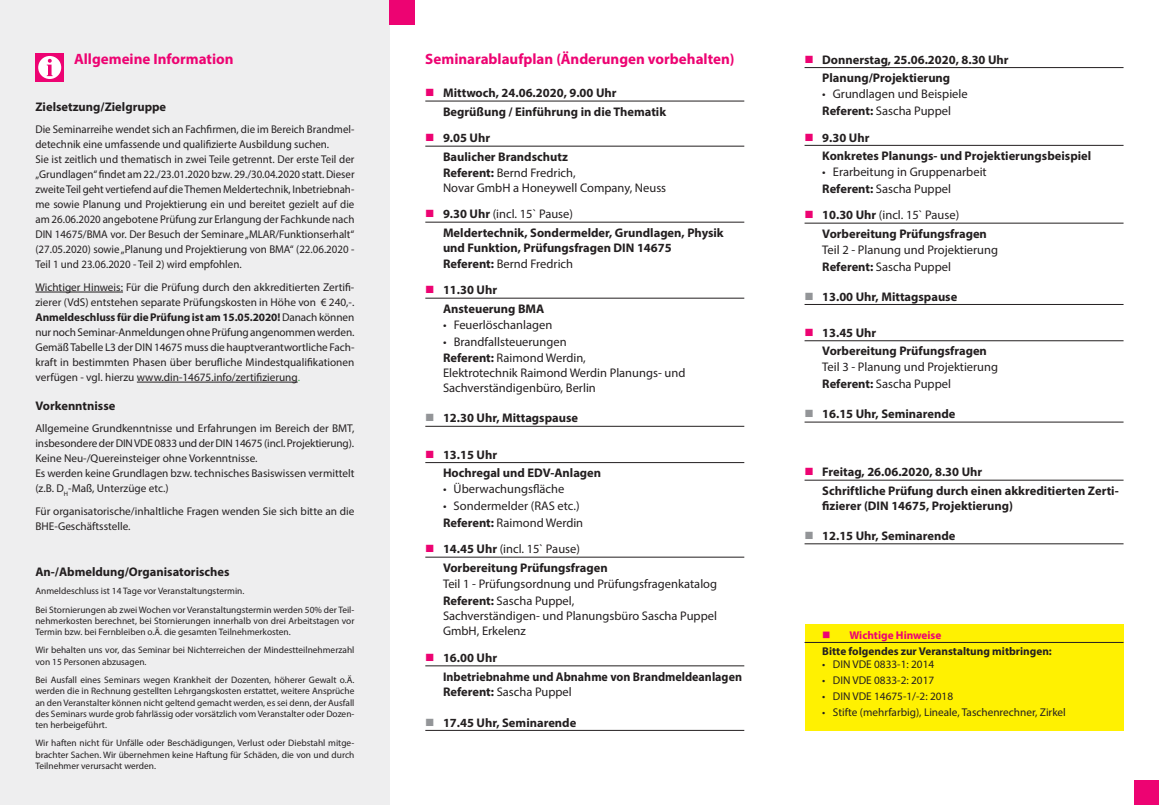
<style>
.page{position:relative;width:1159px;height:805px;background:#fff}
.page>*{position:absolute;margin:0;border:0;box-sizing:border-box;transform-origin:0 0}
.t1{font:700 15px "Myriad Pro";color:#ed0372}
.t2{font:700 12.5px/18.5px "Myriad Pro";color:#231f20}
.t3{font:12.5px/16.8px "Myriad Pro";color:#231f20}
.t4{font:11.25px/15px "Myriad Pro";color:#231f20}
.t5{font:700 11.25px/16px "Myriad Pro";color:#231f20}
.t6{font:9.38px/11.2px "Myriad Pro";color:#231f20}
.s1{font-weight:700}
.s2{color:#40ae49}
.s3{color:#ed0372}
.s4{font-weight:400}
.s5{color:#939598}
</style>
<div class="page">
<div style="left:0;top:0;width:390px;height:804px;background:#eeeeef"></div>
<div style="left:35px;top:53px;width:29px;height:28px;background:#ed0372"></div>
<div style="left:38px;top:56px;width:23px;height:23px;background:#fff;border-radius:50%"></div>
<svg style="left:47px;top:59px;width:6px;height:17px"></svg>
<hr style="left:35px;top:291px;width:88px;height:1px;background:#231f20">
<hr style="left:137px;top:381px;width:161px;height:1px;background:#231f20">
<hr style="left:425px;top:101px;width:319px;height:1px;background:#231f20">
<hr style="left:425px;top:146px;width:319px;height:1px;background:#231f20">
<hr style="left:425px;top:222px;width:319px;height:1px;background:#231f20">
<hr style="left:425px;top:298px;width:319px;height:1px;background:#231f20">
<hr style="left:425px;top:426px;width:319px;height:1px;background:#231f20">
<hr style="left:425px;top:462px;width:319px;height:1px;background:#231f20">
<hr style="left:425px;top:556px;width:319px;height:1px;background:#231f20">
<hr style="left:425px;top:665px;width:319px;height:1px;background:#231f20">
<hr style="left:425px;top:729px;width:319px;height:1px;background:#231f20">
<hr style="left:804px;top:67px;width:319px;height:1px;background:#231f20">
<hr style="left:804px;top:145px;width:319px;height:1px;background:#231f20">
<hr style="left:804px;top:223px;width:319px;height:1px;background:#231f20">
<hr style="left:804px;top:304px;width:319px;height:1px;background:#231f20">
<hr style="left:804px;top:340px;width:319px;height:1px;background:#231f20">
<hr style="left:804px;top:421px;width:319px;height:1px;background:#231f20">
<hr style="left:804px;top:479px;width:319px;height:1px;background:#231f20">
<hr style="left:804px;top:543px;width:319px;height:1px;background:#231f20">
<div style="left:1134px;top:780px;width:25px;height:24px;background:#ed0372"></div>
<div style="left:390px;top:0;width:25px;height:25px;background:#ed0372"></div>
<div style="left:804px;top:624px;width:319px;height:106px;background:#fff101"></div>
<hr style="left:804px;top:642px;width:319px;height:1px;background:#231f20">
<h1 class="t1" style="left:74px;top:50px;width:161px">Allgemeine Information</h1>
<p class="t2" style="left:35px;top:97px;width:132px">Zielsetzung/Zielgruppe</p>
<p class="t4" style="left:35px;top:122px;width:321px">Die Seminarreihe wendet sich an Fachfirmen, die im Bereich Brandmel&shy;detechnik eine umfassende und qualifizierte Ausbildung suchen.<br>Sie ist zeitlich und thematisch in zwei Teile getrennt. Der erste Teil der „Grundlagen“ findet am 22./23.01.2020 bzw. 29./30.04.2020 statt. Dieser zweite Teil geht vertiefend auf die Themen Meldertechnik, Inbetriebnah&shy;me sowie Planung und Projektierung ein und bereitet gezielt auf die am 26.06.2020 angebotene Prüfung zur Erlangung der Fachkunde nach DIN 14675/BMA vor. Der Besuch der Seminare „MLAR/Funktionserhalt“ (27.05.2020) sowie „Planung und Projektierung von BMA“ (22.06.2020 - Teil 1 und 23.06.2020 - Teil 2) wird empfohlen.</p>
<p class="t4" style="left:35px;top:279px;width:320px;text-align:justify">Wichtiger Hinweis: Für die Prüfung durch den akkreditierten Zertifi&shy;zierer (VdS) entstehen separate Prüfungskosten in Höhe von € 240,-.<br><span class="s1">Anmeldeschluss für die Prüfung ist am 15.05.2020!</span> Danach können nur noch Seminar-Anmeldungen ohne Prüfung angenommen werden.<br>Gemäß Tabelle L3 der DIN 14675 muss die hauptverantwortliche Fach&shy;kraft in bestimmten Phasen über berufliche Mindestqualifikationen verfügen - vgl. hierzu www.din-14675.info/zertifizierung<span class="s2">.</span></p>
<p class="t2" style="left:35px;top:396px;width:81px">Vorkenntnisse</p>
<p class="t4" style="left:35px;top:420px;width:320px">Allgemeine Grundkenntnisse und Erfahrungen im Bereich der BMT, insbesondere der DIN VDE 0833 und der DIN 14675 (incl. Projektierung).<br>Keine Neu-/Quereinsteiger ohne Vorkenntnisse.<br>Es werden keine Grundlagen bzw. technisches Basiswissen vermittelt (z.B. D<sub>H</sub>-Maß, Unterzüge etc.)</p>
<p class="t4" style="left:35px;top:503px;width:320px">Für organisatorische/inhaltliche Fragen wenden Sie sich bitte an die<br>BHE-Geschäftsstelle.</p>
<p class="t2" style="left:35px;top:561px;width:196px">An-/Abmeldung/Organisatorisches</p>
<p class="t6" style="left:35px;top:581px;width:320px;line-height:18.4px">Anmeldeschluss ist 14 Tage vor Veranstaltungstermin.<br>Bei Stornierungen ab zwei Wochen vor Veranstaltungstermin werden 50% der Teil-</p>
<p class="t6" style="left:35px;top:614px;width:320px">nehmerkosten berechnet, bei Stornierungen innerhalb von drei Arbeitstagen vor<br>Termin bzw. bei Fernbleiben o.Ä. die gesamten Teilnehmerkosten.</p>
<p class="t6" style="left:35px;top:644px;width:320px">Wir behalten uns vor, das Seminar bei Nichterreichen der Mindestteilnehmerzahl von 15 Personen abzusagen.</p>
<p class="t6" style="left:35px;top:674px;width:320px;text-align:justify">Bei Ausfall eines Seminars wegen Krankheit der Dozenten, höherer Gewalt o.Ä. werden die in Rechnung gestellten Lehrgangskosten erstattet, weitere Ansprüche an den Veranstalter können nicht geltend gemacht werden, es sei denn, der Ausfall des Seminars wurde grob fahrlässig oder vorsätzlich vom Veranstalter oder Dozen&shy;ten herbeigeführt.</p>
<p class="t6" style="left:35px;top:737px;width:320px;text-align:justify">Wir haften nicht für Unfälle oder Beschädigungen, Verlust oder Diebstahl mitge&shy;brachter Sachen. Wir übernehmen keine Haftung für Schäden, die von und durch Teilnehmer verursacht werden.</p>
<h1 class="t1" style="left:425px;top:50px;width:311px">Seminarablaufplan (Änderungen vorbehalten)</h1>
<p class="t2" style="left:443px;top:83px;width:225px;text-indent:-18px"><span class="s3">■</span> Mittwoch, 24.06.2020, 9.00 Uhr<br>Begrüßung / Einführung in die Thematik</p>
<p class="t2" style="left:443px;top:128px;width:126px;text-indent:-18px"><span class="s3">■</span> 9.05 Uhr<br>Baulicher Brandschutz</p>
<p class="t3" style="left:443px;top:165px;width:225px;line-height:15px"><span class="s1">Referent:</span> Bernd Fredrich,<br>Novar GmbH a Honeywell Company, Neuss</p>
<p class="t2" style="left:443px;top:204px;width:282px;text-indent:-18px"><span class="s3">■</span> 9.30 Uhr <span class="s4">(incl. 15` Pause)<br></span>Meldertechnik, Sondermelder, Grundlagen, Physik</p>
<p class="t2" style="left:443px;top:239px;width:230px;line-height:15.9px">und Funktion, Prüfungsfragen DIN 14675<br>Referent: <span class="s4">Bernd Fredrich</span></p>
<p class="t2" style="left:443px;top:280px;width:103px;text-indent:-18px"><span class="s3">■</span> 11.30 Uhr<br>Ansteuerung BMA</p>
<p class="t3" style="left:443px;top:316px;width:111px">• Feuerlöschanlagen</p>
<p class="t3" style="left:443px;top:332px;width:144px">• Brandfallsteuerungen<br><span class="s1">Referent:</span> Raimond Werdin,</p>
<p class="t3" style="left:443px;top:365px;width:244px;line-height:15px">Elektrotechnik Raimond Werdin Planungs- und<br>Sachverständigenbüro, Berlin</p>
<p class="t2" style="left:425px;top:408px;width:154px"><span class="s5">■</span> 12.30 Uhr, Mittagspause</p>
<p class="t2" style="left:443px;top:444px;width:160px;text-indent:-18px"><span class="s3">■</span> 13.15 Uhr<br>Hochregal und EDV-Anlagen</p>
<p class="t3" style="left:443px;top:480px;width:123px">• Überwachungsfläche</p>
<p class="t3" style="left:443px;top:497px;width:142px">• Sondermelder (RAS etc.)<br><span class="s1">Referent:</span> Raimond Werdin</p>
<p class="t2" style="left:443px;top:539px;width:166px;text-indent:-18px"><span class="s3">■</span> 14.45 Uhr <span class="s4">(incl. 15` Pause)<br></span>Vorbereitung Prüfungsfragen</p>
<p class="t3" style="left:443px;top:575px;width:276px;line-height:15.9px">Teil 1 - Prüfungsordnung und Prüfungsfragenkatalog <span class="s1">Referent:</span> Sascha Puppel,<br>Sachverständigen- und Planungsbüro Sascha Puppel GmbH, Erkelenz</p>
<p class="t2" style="left:443px;top:648px;width:300px;text-indent:-18px"><span class="s3">■</span> 16.00 Uhr<br>Inbetriebnahme und Abnahme von Brandmeldeanlagen</p>
<p class="t3" style="left:443px;top:683px;width:130px"><span class="s1">Referent:</span> Sascha Puppel</p>
<p class="t2" style="left:425px;top:712px;width:152px"><span class="s5">■</span> 17.45 Uhr, Seminarende</p>
<p class="t2" style="left:822px;top:50px;width:188px;text-indent:-18px"><span class="s3">■</span> Donnerstag, 25.06.2020, 8.30 Uhr<br>Planung/Projektierung</p>
<p class="t3" style="left:822px;top:85px;width:147px">• Grundlagen und Beispiele<br><span class="s1">Referent:</span> Sascha Puppel</p>
<p class="t2" style="left:822px;top:128px;width:270px;text-indent:-18px"><span class="s3">■</span> 9.30 Uhr<br>Konkretes Planungs- und Projektierungsbeispiel</p>
<p class="t3" style="left:822px;top:163px;width:166px">• Erarbeitung in Gruppenarbeit<br><span class="s1">Referent:</span> Sascha Puppel</p>
<p class="t2" style="left:822px;top:205px;width:166px;text-indent:-18px"><span class="s3">■</span> 10.30 Uhr <span class="s4">(incl. 15` Pause)<br></span>Vorbereitung Prüfungsfragen</p>
<p class="t3" style="left:822px;top:241px;width:177px">Teil 2 - Planung und Projektierung<br><span class="s1">Referent:</span> Sascha Puppel</p>
<p class="t2" style="left:804px;top:286px;width:154px"><span class="s5">■</span> 13.00 Uhr, Mittagspause</p>
<p class="t2" style="left:822px;top:323px;width:166px;text-indent:-18px"><span class="s3">■</span> 13.45 Uhr<br>Vorbereitung Prüfungsfragen</p>
<p class="t3" style="left:822px;top:358px;width:177px">Teil 3 - Planung und Projektierung<br><span class="s1">Referent:</span> Sascha Puppel</p>
<p class="t2" style="left:804px;top:404px;width:152px"><span class="s5">■</span> 16.15 Uhr, Seminarende</p>
<p class="t2" style="left:822px;top:462px;width:298px;text-indent:-18px"><span class="s3">■</span> Freitag, 26.06.2020, 8.30 Uhr<br>Schriftliche Prüfung durch einen akkreditierten Zerti-</p>
<p class="t2" style="left:822px;top:496px;width:192px">fizierer (DIN 14675, Projektierung)</p>
<p class="t2" style="left:804px;top:526px;width:152px"><span class="s5">■</span> 12.15 Uhr, Seminarende</p>
<p class="t5" style="left:822px;top:626px;width:231px"><span class="s3">■ Wichtige Hinweise<br></span>Bitte folgendes zur Veranstaltung mitbringen:</p>
<p class="t4" style="left:822px;top:656px;width:113px">• DIN VDE 0833-1: 2014</p>
<p class="t4" style="left:822px;top:672px;width:113px">• DIN VDE 0833-2: 2017</p>
<p class="t4" style="left:822px;top:688px;width:132px">• DIN VDE 14675-1/-2: 2018</p>
<p class="t4" style="left:822px;top:704px;width:245px">• Stifte (mehrfarbig), Lineale, Taschenrechner, Zirkel</p>
</div>
